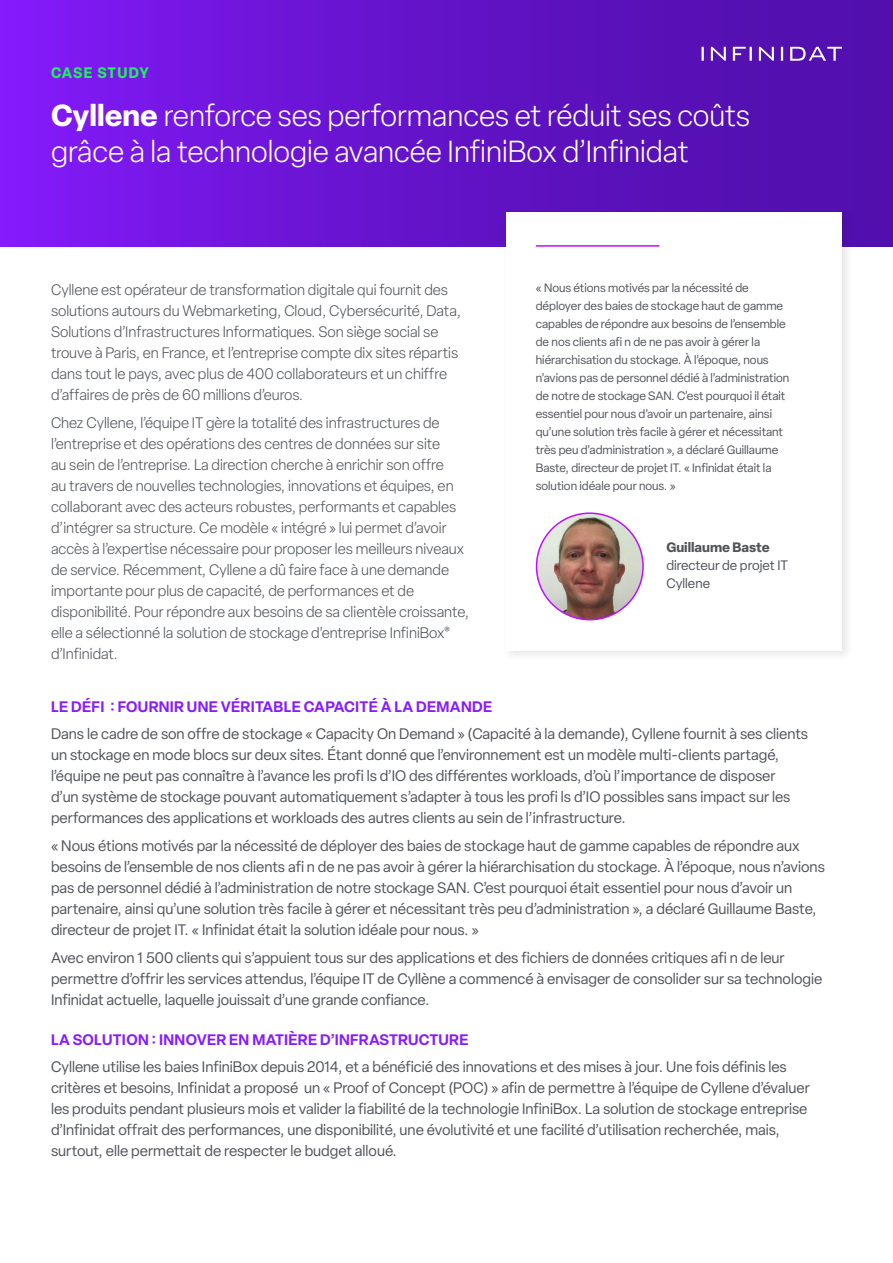
<style>
.page{position:relative;width:893px;height:1263px;background:#fff}
.page>*{position:absolute;margin:0;border:0;box-sizing:border-box;transform-origin:0 0}
.t1{font:300 30px/36px "Elza";color:#fff}
.t2{font:15px/21px "Elza";color:#4f535a}
.t3{font:300 15px/21px "Elza";color:#4f535a}
.t4{font:600 15px "Elza";letter-spacing:.02em;color:#871bff}
.t5{font:700 15px "Elza";letter-spacing:.055em;color:#1df15a;scale:.95 1}
.t6{font:13.5px/18px "Elza";color:#4f535a}
.t7{font:700 13.5px "Elza";color:#4f535a}
.t8{font:12px/18px "Elza";color:#4f535a}
.s1{font-weight:700}
</style>
<div class="page">
<div style="left:0;top:0;width:893px;height:247px;background:linear-gradient(to right,#8019f4,#4b0ea4)"></div>
<svg style="left:701px;top:47px;width:141px;height:14px"></svg>
<div style="left:501px;top:208px;width:353px;height:454px;background:#000;opacity:.1"></div>
<div style="left:506px;top:213px;width:336px;height:438px;background:#fff"></div>
<img style="left:536px;top:513px;width:107px;height:107px;border-radius:53px">
<div style="left:536px;top:512px;width:108px;height:108px;border:2px solid #c20dff;border-radius:50%"></div>
<hr style="left:536px;top:245px;width:123px;height:2px;background:#c20dff">
<p class="t5" style="left:51px;top:62px;width:105px">CASE STUDY</p>
<h1 class="t1" style="left:51px;top:98px;width:701px"><span class="s1">Cyllene</span> renforce ses performances et réduit ses coûts grâce à la technologie avancée InfiniBox d’Infinidat</h1>
<p class="t8" style="left:536px;top:279px;width:255px">« Nous étions motivés par la nécessité de déployer des baies de stockage haut de gamme capables de répondre aux besoins de l’ensemble de nos clients afi n de ne pas avoir à gérer la hiérarchisation du stockage. À l’époque, nous n’avions pas de personnel dédié à l’administration de notre de stockage SAN. C’est pourquoi il était essentiel pour nous d’avoir un partenaire, ainsi qu’une solution très facile à gérer et nécessitant très peu d’administration », a déclaré Guillaume Baste, directeur de projet IT. « Infinidat était la solution idéale pour nous. »</p>
<p class="t3" style="left:51px;top:279px;width:412px">Cyllene est opérateur de transformation digitale qui fournit des solutions autours du Webmarketing, Cloud, Cybersécurité, Data, Solutions d’Infrastructures Informatiques. Son siège social se trouve à Paris, en France, et l’entreprise compte dix sites répartis dans tout le pays, avec plus de 400 collaborateurs et un chiffre d’affaires de près de 60 millions d’euros.</p>
<p class="t3" style="left:51px;top:412px;width:420px">Chez Cyllene, l’équipe IT gère la totalité des infrastructures de l’entreprise et des opérations des centres de données sur site<br>au sein de l’entreprise. La direction cherche à enrichir son offre<br>au travers de nouvelles technologies, innovations et équipes, en collaborant avec des acteurs robustes, performants et capables d’intégrer sa structure. Ce modèle « intégré » lui permet d’avoir accès à l’expertise nécessaire pour proposer les meilleurs niveaux de service. Récemment, Cyllene a dû faire face à une demande importante pour plus de capacité, de performances et de disponibilité. Pour répondre aux besoins de sa clientèle croissante, elle a sélectionné la solution de stockage d’entreprise InfiniBox<sup>® </sup>d’Infinidat.</p>
<p class="t4" style="left:51px;top:696px;width:443px">LE DÉFI : FOURNIR UNE VÉRITABLE CAPACITÉ À LA DEMANDE</p>
<p class="t2" style="left:51px;top:724px;width:759px">Dans le cadre de son offre de stockage « Capacity On Demand » (Capacité à la demande), Cyllene fournit à ses clients un stockage en mode blocs sur deux sites. Étant donné que l’environnement est un modèle multi-clients partagé, l’équipe ne peut pas connaître à l’avance les profi ls d’IO des différentes workloads, d’où l’importance de disposer<br>d’un système de stockage pouvant automatiquement s’adapter à tous les profi ls d’IO possibles sans impact sur les performances des applications et workloads des autres clients au sein de l’infrastructure.</p>
<p class="t2" style="left:51px;top:835px;width:775px">« Nous étions motivés par la nécessité de déployer des baies de stockage haut de gamme capables de répondre aux besoins de l’ensemble de nos clients afi n de ne pas avoir à gérer la hiérarchisation du stockage. À l’époque, nous n’avions pas de personnel dédié à l’administration de notre stockage SAN. C’est pourquoi était essentiel pour nous d’avoir un partenaire, ainsi qu’une solution très facile à gérer et nécessitant très peu d’administration », a déclaré Guillaume Baste, directeur de projet IT. « Infinidat était la solution idéale pour nous. »</p>
<p class="t2" style="left:51px;top:947px;width:773px">Avec environ 1 500 clients qui s’appuient tous sur des applications et des fichiers de données critiques afi n de leur permettre d’offrir les services attendus, l’équipe IT de Cyllène a commencé à envisager de consolider sur sa technologie<br>Infinidat actuelle, laquelle jouissait d’une grande confiance.</p>
<p class="t4" style="left:51px;top:1029px;width:419px">LA SOLUTION : INNOVER EN MATIÈRE D’INFRASTRUCTURE</p>
<p class="t2" style="left:51px;top:1057px;width:760px">Cyllene utilise les baies InfiniBox depuis 2014, et a bénéficié des innovations et des mises à jour. Une fois définis les critères et besoins, Infinidat a proposé un « Proof of Concept (POC) » afin de permettre à l’équipe de Cyllene d’évaluer les produits pendant plusieurs mois et valider la fiabilité de la technologie InfiniBox. La solution de stockage entreprise d’Infinidat offrait des performances, une disponibilité, une évolutivité et une facilité d’utilisation recherchée, mais, surtout, elle permettait de respecter le budget alloué.</p>
<p class="t7" style="left:666px;top:538px;width:105px">Guillaume Baste</p>
<p class="t6" style="left:666px;top:556px;width:123px">directeur de projet IT<br>Cyllene</p>
</div>
